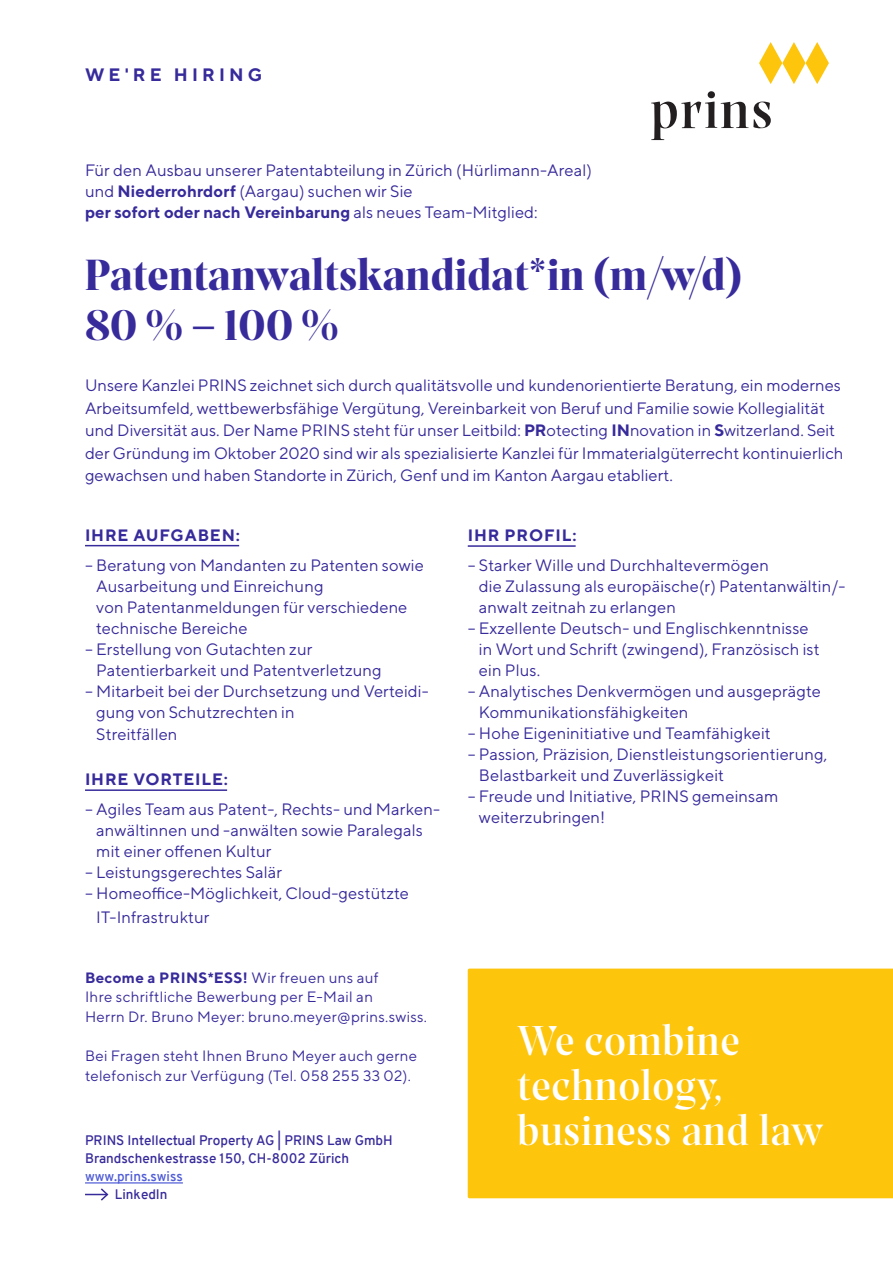
<style>
.page{position:relative;width:893px;height:1263px;background:#fff}
.page>*{position:absolute;margin:0;border:0;box-sizing:border-box;transform-origin:0 0}
._01_Lauftext{font:45px/49.5px "Prospectus L Bld";letter-spacing:.01em;color:#372b9b}
.t1{font:43.5px "Prospectus L S Bd";letter-spacing:.02em;color:#fff}
.t2{font:700 18px "TT Norms";letter-spacing:.23em;color:#372b9b}
._01_Lauftext-2{font:16.5px/21px "TT Norms";letter-spacing:.005em;color:#372b9b}
.t3{font:700 16.5px "TT Norms";letter-spacing:.05em;color:#372b9b}
._01_Lauftext-3{font:15px/19.5px "TT Norms";letter-spacing:.02em;color:#372b9b}
.t4{font:600 13.5px "Overpass";color:#372b9b}
.t5{font:600 13.5px "Overpass";color:#4f5cd6}
.s1{font-weight:700}
</style>
<div class="page">
<hr style="left:85px;top:1182px;width:98px;height:1px;background:#4f5cd6">
<svg style="left:85px;top:1188px;width:24px;height:13px"></svg>
<hr style="left:85px;top:545px;width:154px;height:1px;background:#372b9b">
<hr style="left:85px;top:789px;width:142px;height:2px;background:#372b9b">
<hr style="left:468px;top:545px;width:108px;height:2px;background:#372b9b">
<svg style="left:759px;top:42px;width:70px;height:42px"></svg>
<svg style="left:651px;top:91px;width:120px;height:49px"></svg>
<div style="left:468px;top:968px;width:425px;height:230px;background:#fec50d"></div>
<p class="t2" style="left:85px;top:63px;width:179px">WE'RE HIRING</p>
<p class="_01_Lauftext-2" style="left:85px;top:159px;width:509px">Für den Ausbau unserer Patentabteilung in Zürich (Hürlimann-Areal) und <span class="s1">Niederrohrdorf</span> (Aargau) suchen wir Sie<br><span class="s1">per sofort oder nach Vereinbarung</span> als neues Team-Mitglied:</p>
<p class="_01_Lauftext" style="left:85px;top:249px;width:660px">Patentanwaltskandidat*in (m/w/d)<br>80 % – 100 %</p>
<p class="_01_Lauftext-2" style="left:85px;top:374px;width:760px;line-height:22.5px">Unsere Kanzlei PRINS zeichnet sich durch qualitätsvolle und kundenorientierte Beratung, ein modernes Arbeitsumfeld, wettbewerbsfähige Vergütung, Vereinbarkeit von Beruf und Familie sowie Kollegialität und Diversität aus. Der Name PRINS steht für unser Leitbild: <span class="s1">PR</span>otecting <span class="s1">IN</span>novation in <span class="s1">S</span>witzerland. Seit der Gründung im Oktober 2020 sind wir als spezialisierte Kanzlei für Immaterialgüterrecht kontinuierlich gewachsen und haben Standorte in Zürich, Genf und im Kanton Aargau etabliert.</p>
<p class="t3" style="left:85px;top:524px;width:156px">IHRE AUFGABEN:</p>
<p class="_01_Lauftext-2" style="left:96px;top:554px;width:329px;text-indent:-11px">– Beratung von Mandanten zu Patenten sowie Ausarbeitung und Einreichung<br>von Patentanmeldungen für verschiedene technische Bereiche</p>
<p class="_01_Lauftext-2" style="left:96px;top:638px;width:287px;text-indent:-11px">– Erstellung von Gutachten zur<br>Patentierbarkeit und Patentverletzung</p>
<p class="_01_Lauftext-2" style="left:96px;top:680px;width:334px;text-indent:-11px">– Mitarbeit bei der Durchsetzung und Verteidi&shy;gung von Schutzrechten in</p>
<p class="_01_Lauftext-2" style="left:96px;top:723px;width:83px">Streitfällen</p>
<p class="t3" style="left:85px;top:769px;width:144px">IHRE VORTEILE:</p>
<p class="_01_Lauftext-2" style="left:96px;top:798px;width:345px;text-indent:-11px">– Agiles Team aus Patent-, Rechts- und Marken&shy;anwältinnen und -anwälten sowie Paralegals mit einer offenen Kultur</p>
<p class="_01_Lauftext-2" style="left:85px;top:861px;width:199px">– Leistungsgerechtes Salär</p>
<p class="_01_Lauftext-2" style="left:96px;top:881px;width:314px;line-height:24px;text-indent:-11px">– Homeoffice-Möglichkeit, Cloud-gestützte<br>IT-Infrastruktur</p>
<p class="_01_Lauftext-3" style="left:85px;top:968px;width:344px"><span class="s1">Become a PRINS*ESS!</span> Wir freuen uns auf<br>Ihre schriftliche Bewerbung per E-Mail an<br>Herrn Dr. Bruno Meyer: bruno.meyer@prins.swiss.</p>
<p class="_01_Lauftext-3" style="left:85px;top:1046px;width:334px">Bei Fragen steht Ihnen Bruno Meyer auch gerne telefonisch zur Verfügung (Tel. 058 255 33 02).</p>
<p class="t4" style="left:85px;top:1131px;width:309px">PRINS Intellectual Property AG | PRINS Law GmbH</p>
<p class="t4" style="left:85px;top:1149px;width:266px">Brandschenkestrasse 150, CH-8002 Zürich</p>
<p class="t5" style="left:85px;top:1167px;width:99px">www.prins.swiss</p>
<p class="t4" style="left:115px;top:1185px;width:54px">LinkedIn</p>
<p class="t3" style="left:468px;top:525px;width:110px">IHR PROFIL:</p>
<p class="_01_Lauftext-2" style="left:479px;top:554px;width:368px;text-indent:-11px">– Starker Wille und Durchhaltevermögen<br>die Zulassung als europäische(r) Patentanwältin/- anwalt zeitnah zu erlangen</p>
<p class="_01_Lauftext-2" style="left:479px;top:617px;width:342px;text-indent:-11px">– Exzellente Deutsch- und Englischkenntnisse in Wort und Schrift (zwingend), Französisch ist ein Plus.</p>
<p class="_01_Lauftext-2" style="left:479px;top:680px;width:343px;text-indent:-11px">– Analytisches Denkvermögen und ausgeprägte<br>Kommunikationsfähigkeiten</p>
<p class="_01_Lauftext-2" style="left:468px;top:722px;width:305px">– Hohe Eigeninitiative und Teamfähigkeit</p>
<p class="_01_Lauftext-2" style="left:479px;top:743px;width:350px;text-indent:-11px">– Passion, Präzision, Dienstleistungsorientierung,<br>Belastbarkeit und Zuverlässigkeit</p>
<p class="_01_Lauftext-2" style="left:479px;top:785px;width:301px;text-indent:-11px">– Freude und Initiative, PRINS gemeinsam weiterzubringen!</p>
<p class="t1" style="left:518px;top:1007px;width:223px">We combine</p>
<p class="t1" style="left:518px;top:1052px;width:206px">technology,</p>
<p class="t1" style="left:518px;top:1097px;width:307px">business and law</p>
</div>
